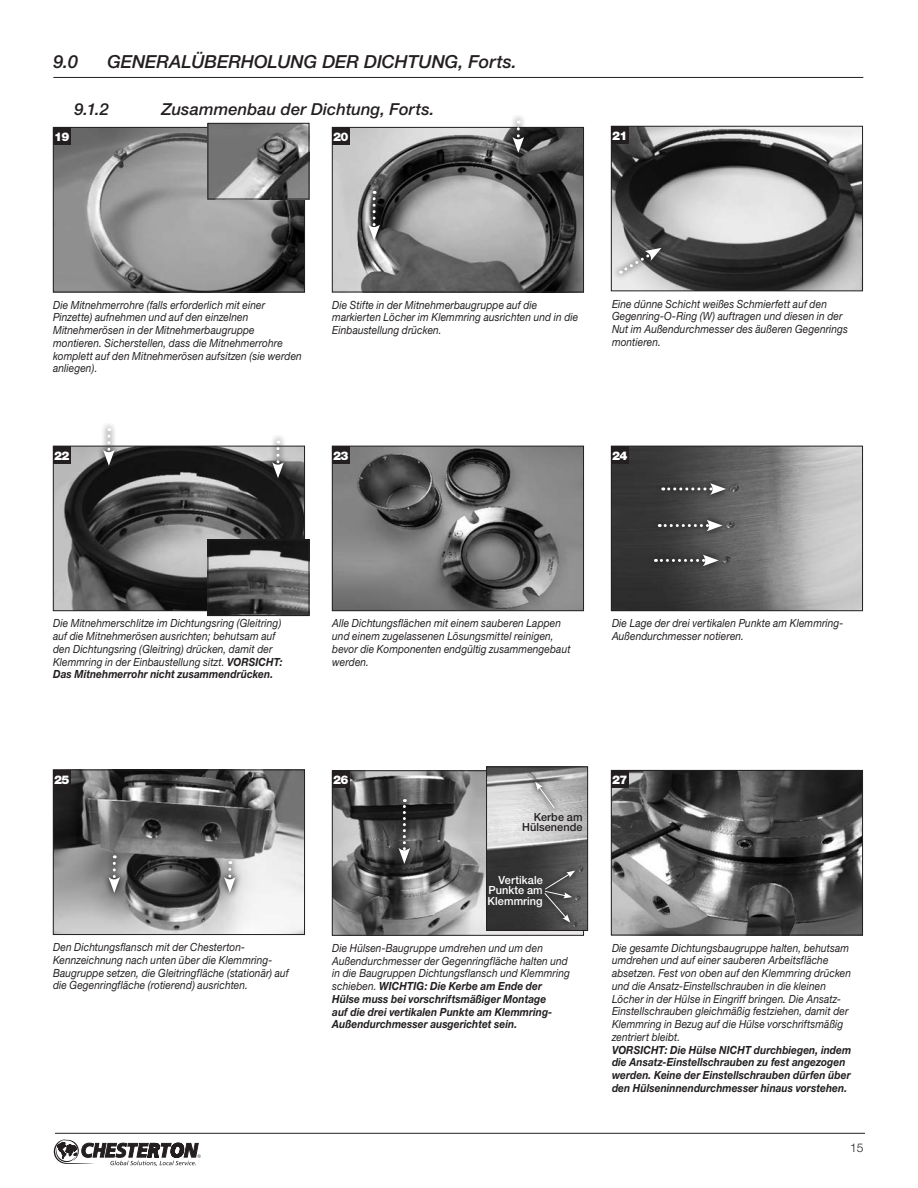
<style>
.page{position:relative;width:918px;height:1188px;background:#fff}
.page>*{position:absolute;margin:0;border:0;box-sizing:border-box;transform-origin:0 0}
.t1{font:italic 500 18px "Helvetica Neue";letter-spacing:-.005em;color:#231f20}
.t2{font:italic 500 16.5px "Helvetica Neue";letter-spacing:.005em;color:#231f20}
.t3{font:900 12px "Helvetica Neue CE";letter-spacing:-.05em;color:#fff}
.t4{font:300 12px "Helvetica Neue CE";color:#231f20}
.t5{font:italic 11.25px/12.8px "Helvetica Neue CE";letter-spacing:.01em;color:#231f20;scale:.9 1}
.t6{font:italic 700 11.25px/12.8px "Helvetica Neue CE";letter-spacing:.005em;color:#231f20;scale:.9 1}
.t7{font:500 11.25px/10.5px "Helvetica Neue CE";letter-spacing:.01em;color:#fff;text-align:justify}
.t8{font:500 11.25px/10.5px "Helvetica Neue CE";letter-spacing:.01em;color:#231f20;text-align:right}
.s1{font-weight:700}
.s2{font-weight:400}
</style>
<div class="page">
<svg style="left:54px;top:1139px;width:147px;height:27px"></svg>
<hr style="left:55px;top:1133px;width:810px;height:1px;background:#231f20">
<hr style="left:53px;top:77px;width:810px;height:1px;background:#231f20">
<img style="left:55px;top:772px;width:248px;height:161px">
<div style="left:53px;top:770px;width:252px;height:165px;border:1px solid #231f20"></div>
<div style="left:53px;top:770px;width:18px;height:18px;background:#231f20"></div>
<img style="left:613px;top:448px;width:248px;height:161px">
<div style="left:611px;top:446px;width:252px;height:165px;border:1px solid #231f20"></div>
<img style="left:613px;top:772px;width:248px;height:161px">
<div style="left:611px;top:770px;width:252px;height:165px;border:1px solid #231f20"></div>
<div style="left:611px;top:446px;width:18px;height:18px;background:#231f20"></div>
<div style="left:611px;top:770px;width:18px;height:18px;background:#231f20"></div>
<img style="left:334px;top:129px;width:248px;height:161px">
<div style="left:332px;top:127px;width:252px;height:165px;border:1px solid #231f20"></div>
<div style="left:332px;top:127px;width:18px;height:18px;background:#231f20"></div>
<img style="left:613px;top:128px;width:248px;height:161px">
<div style="left:611px;top:126px;width:252px;height:165px;border:1px solid #231f20"></div>
<div style="left:611px;top:126px;width:18px;height:18px;background:#231f20"></div>
<img style="left:55px;top:448px;width:248px;height:161px">
<div style="left:53px;top:446px;width:252px;height:165px;border:1px solid #231f20"></div>
<div style="left:53px;top:446px;width:18px;height:18px;background:#231f20"></div>
<img style="left:334px;top:448px;width:248px;height:161px">
<div style="left:332px;top:446px;width:252px;height:165px;border:1px solid #231f20"></div>
<img style="left:334px;top:772px;width:248px;height:162px">
<div style="left:332px;top:770px;width:252px;height:166px;border:1px solid #231f20"></div>
<div style="left:332px;top:446px;width:18px;height:18px;background:#231f20"></div>
<div style="left:332px;top:770px;width:18px;height:18px;background:#231f20"></div>
<img style="left:55px;top:129px;width:248px;height:161px">
<div style="left:53px;top:127px;width:252px;height:165px;border:1px solid #231f20"></div>
<div style="left:53px;top:127px;width:18px;height:18px;background:#231f20"></div>
<svg style="left:392px;top:792px;width:25px;height:78px"></svg>
<svg style="left:399px;top:799px;width:11px;height:65px"></svg>
<div style="left:655px;top:476px;width:77px;height:25px;background:linear-gradient(to right,#343434,#5d5c5d)"></div>
<svg style="left:663px;top:483px;width:63px;height:12px"></svg>
<svg style="left:651px;top:513px;width:78px;height:25px"></svg>
<svg style="left:659px;top:520px;width:64px;height:11px"></svg>
<div style="left:647px;top:548px;width:78px;height:25px;background:linear-gradient(to right,#2c2c2c,#565656)"></div>
<svg style="left:655px;top:555px;width:64px;height:11px"></svg>
<svg style="left:102px;top:849px;width:25px;height:50px"></svg>
<svg style="left:108px;top:855px;width:12px;height:38px"></svg>
<svg style="left:96px;top:424px;width:25px;height:48px"></svg>
<svg style="left:103px;top:428px;width:12px;height:38px"></svg>
<svg style="left:362px;top:184px;width:24px;height:63px"></svg>
<svg style="left:368px;top:191px;width:12px;height:50px"></svg>
<svg style="left:506px;top:116px;width:25px;height:43px"></svg>
<svg style="left:512px;top:121px;width:12px;height:32px"></svg>
<svg style="left:266px;top:436px;width:24px;height:48px"></svg>
<svg style="left:272px;top:441px;width:12px;height:37px"></svg>
<svg style="left:217px;top:854px;width:25px;height:45px"></svg>
<svg style="left:224px;top:861px;width:12px;height:32px"></svg>
<svg style="left:612px;top:241px;width:56px;height:39px"></svg>
<svg style="left:620px;top:248px;width:42px;height:26px"></svg>
<img style="left:210px;top:125px;width:97px;height:72px">
<div style="left:208px;top:123px;width:101px;height:76px;border:1px solid #231f20"></div>
<img style="left:210px;top:542px;width:97px;height:72px">
<div style="left:208px;top:540px;width:101px;height:76px;border:1px solid #231f20"></div>
<img style="left:488px;top:768px;width:98px;height:161px">
<div style="left:486px;top:766px;width:102px;height:165px;border:1px solid #231f20"></div>
<svg style="left:538px;top:864px;width:44px;height:32px"></svg>
<svg style="left:538px;top:884px;width:40px;height:21px"></svg>
<svg style="left:529px;top:776px;width:32px;height:38px"></svg>
<svg style="left:535px;top:782px;width:20px;height:27px"></svg>
<div style="left:538px;top:886px;width:39px;height:43px;background:linear-gradient(to right,#353535,#5e5e5e)"></div>
<svg style="left:544px;top:871px;width:31px;height:52px;background:#5a5a5a"></svg>
<h1 class="t1" style="left:53px;top:51px;width:26px">9.0</h1>
<h1 class="t1" style="left:107px;top:51px;width:411px">GENERALÜBERHOLUNG DER DICHTUNG, Forts.</h1>
<h2 class="t2" style="left:74px;top:99px;width:36px">9.1.2</h2>
<h2 class="t2" style="left:161px;top:99px;width:275px">Zusammenbau der Dichtung, Forts.</h2>
<p class="t3" style="left:54px;top:129px;width:17px">19</p>
<p class="t3" style="left:333px;top:129px;width:17px">20</p>
<p class="t3" style="left:612px;top:128px;width:17px">21</p>
<p class="t5" style="left:53px;top:298px;width:278px">Die Mitnehmerrohre (falls erforderlich mit einer Pinzette) aufnehmen und auf den einzelnen Mitnehmerösen in der Mitnehmerbaugruppe montieren. Sicherstellen, dass die Mitnehmerrohre komplett auf den Mitnehmerösen aufsitzen (sie werden anliegen).</p>
<p class="t3" style="left:54px;top:448px;width:17px">22</p>
<p class="t5" style="left:332px;top:298px;width:275px">Die Stifte in der Mitnehmerbaugruppe auf die markierten Löcher im Klemmring ausrichten und in die<br>Einbaustellung drücken.</p>
<p class="t3" style="left:333px;top:448px;width:17px">23</p>
<p class="t5" style="left:612px;top:297px;width:264px">Eine dünne Schicht weißes Schmierfett auf den Gegenring-O-Ring (W) auftragen und diesen in der Nut im Außendurchmesser des äußeren Gegenrings montieren.</p>
<p class="t3" style="left:612px;top:448px;width:17px">24</p>
<p class="t5" style="left:53px;top:617px;width:257px">Die Mitnehmerschlitze im Dichtungsring (Gleitring) auf die Mitnehmerösen ausrichten; behutsam auf den Dichtungsring (Gleitring) drücken, damit der Klemmring in der Einbaustellung sitzt. <span class="s1">VORSICHT:<br>Das Mitnehmerrohr nicht zusammendrücken.</span></p>
<p class="t5" style="left:332px;top:617px;width:266px">Alle Dichtungsflächen mit einem sauberen Lappen und einem zugelassenen Lösungsmittel reinigen, bevor die Komponenten endgültig zusammengebaut werden.</p>
<p class="t5" style="left:612px;top:617px;width:259px">Die Lage der drei vertikalen Punkte am Klemmring-<br>Außendurchmesser notieren.</p>
<p class="t3" style="left:54px;top:772px;width:17px">25</p>
<p class="t5" style="left:53px;top:941px;width:263px">Den Dichtungsflansch mit der Chesterton-Kennzeichnung nach unten über die Klemmring-Baugruppe setzen, die Gleitringfläche (stationär) auf die Gegenringfläche (rotierend) ausrichten.</p>
<p class="t3" style="left:333px;top:773px;width:17px">26</p>
<p class="t8" style="left:522px;top:812px;width:62px">Kerbe am<br>Hülsenende</p>
<p class="t7" style="left:488px;top:874px;width:57px;text-indent:11px">Vertikale Punkte am Klemmring</p>
<p class="t6" style="left:332px;top:942px;width:266px"><span class="s2">Die Hülsen-Baugruppe umdrehen und um den Außendurchmesser der Gegenringfläche halten und in die Baugruppen Dichtungsflansch und Klemmring schieben.</span> WICHTIG: Die Kerbe am Ende der Hülse muss bei vorschriftsmäßiger Montage<br>auf die drei vertikalen Punkte am Klemmring-Außendurchmesser ausgerichtet sein.</p>
<p class="t3" style="left:612px;top:772px;width:17px">27</p>
<p class="t5" style="left:612px;top:941px;width:267px">Die gesamte Dichtungsbaugruppe halten, behutsam umdrehen und auf einer sauberen Arbeitsfläche absetzen. Fest von oben auf den Klemmring drücken und die Ansatz-Einstellschrauben in die kleinen Löcher in der Hülse in Eingriff bringen. Die Ansatz-Einstellschrauben gleichmäßig festziehen, damit der Klemmring in Bezug auf die Hülse vorschriftsmäßig zentriert bleibt.</p>
<p class="t6" style="left:612px;top:1043px;width:267px">VORSICHT: Die Hülse NICHT durchbiegen, indem die Ansatz-Einstellschrauben zu fest angezogen werden. Keine der Einstellschrauben dürfen über den Hülseninnendurchmesser hinaus vorstehen.</p>
<p class="t4" style="left:850px;top:1140px;width:15px">15</p>
</div>
